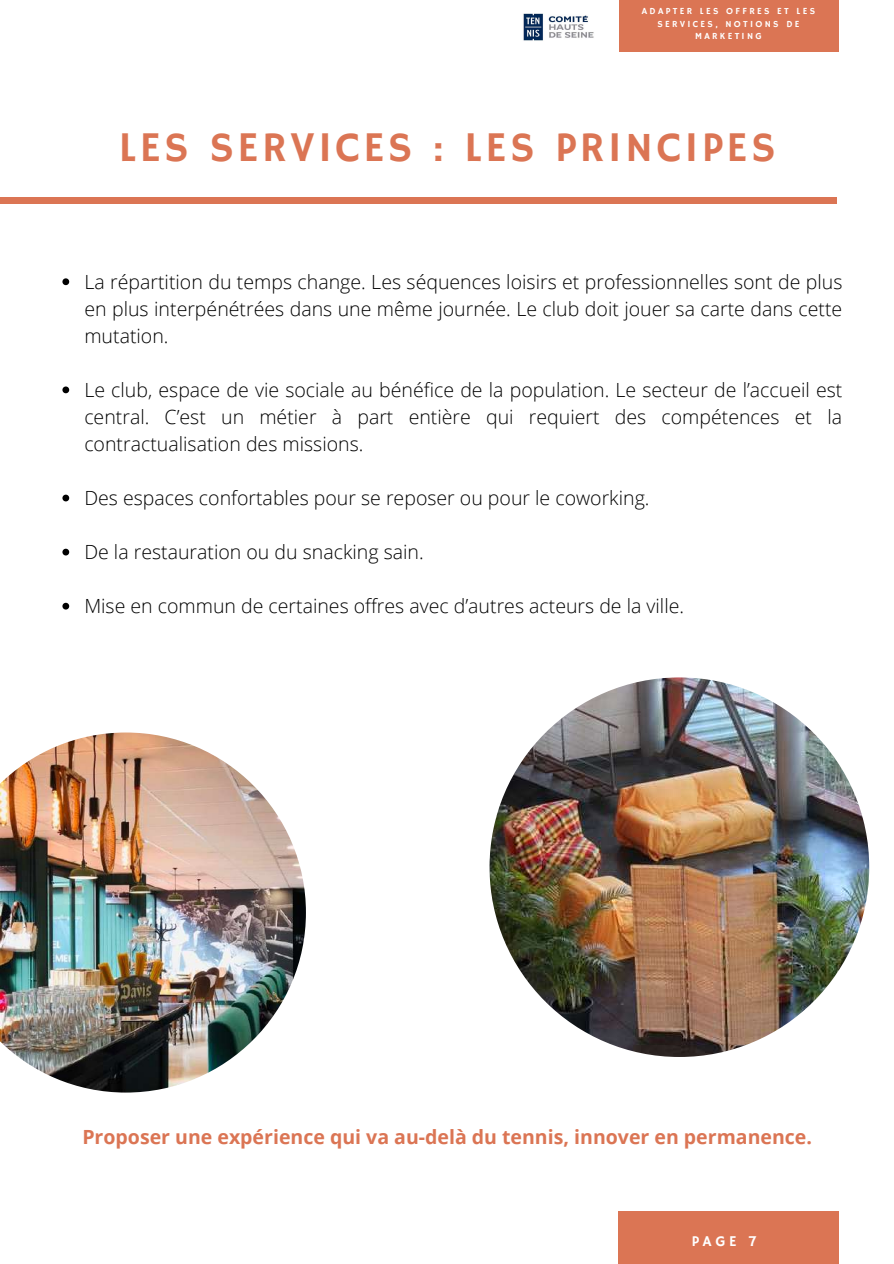
<style>
.page{position:relative;width:894px;height:1264px;background:#fff}
.page>*{position:absolute;margin:0;border:0;box-sizing:border-box;transform-origin:0 0}
.t1{font:42.15px "Hammersmith One";letter-spacing:.08em;color:#db7554}
.t2{font:300 19.5px/27px "Open Sans";color:#000;text-align:justify}
.t3{font:700 19.5px "Open Sans";color:#db7554}
.t4{font:14.85px "Hammersmith One";color:#fff}
.t5{font:9.3px/12.3px "Hammersmith One";letter-spacing:.25em;color:#fff;text-align:center}
</style>
<div class="page">
<div style="left:0;top:197px;width:836px;height:7px;background:#db7554"></div>
<div style="left:617px;top:0;width:221px;height:52px;background:#db7554"></div>
<div style="left:617px;top:1211px;width:221px;height:52px;background:#db7554"></div>
<img style="left:523px;top:13px;width:71px;height:28px">
<img style="left:489px;top:677px;width:379px;height:379px;border-radius:50%">
<img style="left:0;top:732px;width:306px;height:360px">
<svg style="left:62px;top:278px;width:7px;height:7px"></svg>
<svg style="left:62px;top:386px;width:7px;height:7px"></svg>
<svg style="left:62px;top:494px;width:7px;height:7px"></svg>
<svg style="left:62px;top:548px;width:7px;height:7px"></svg>
<svg style="left:62px;top:603px;width:7px;height:6px"></svg>
<p class="t5" style="left:641px;top:6px;width:175px">ADAPTER LES OFFRES ET LES<br>SERVICES, NOTIONS DE<br>MARKETING</p>
<h1 class="t1" style="left:119px;top:123px;width:658px">LES SERVICES : LES PRINCIPES</h1>
<p class="t2" style="left:84px;top:267px;width:759px">La répartition du temps change. Les séquences loisirs et professionnelles sont de plus en plus interpénétrées dans une même journée. Le club doit jouer sa carte dans cette mutation.</p>
<p class="t2" style="left:84px;top:375px;width:759px">Le club, espace de vie sociale au bénéfice de la population. Le secteur de l’accueil est central. C’est un métier à part entière qui requiert des compétences et la contractualisation des missions.</p>
<p class="t2" style="left:84px;top:483px;width:566px">Des espaces confortables pour se reposer ou pour le coworking.</p>
<p class="t2" style="left:84px;top:538px;width:341px">De la restauration ou du snacking sain.</p>
<p class="t2" style="left:84px;top:592px;width:601px">Mise en commun de certaines offres avec d’autres acteurs de la ville.</p>
<p class="t3" style="left:82px;top:1123px;width:731px">Proposer une expérience qui va au-delà du tennis, innover en permanence.</p>
<p class="t4" style="left:691px;top:1232px;width:66px">PAGE 7</p>
</div>
